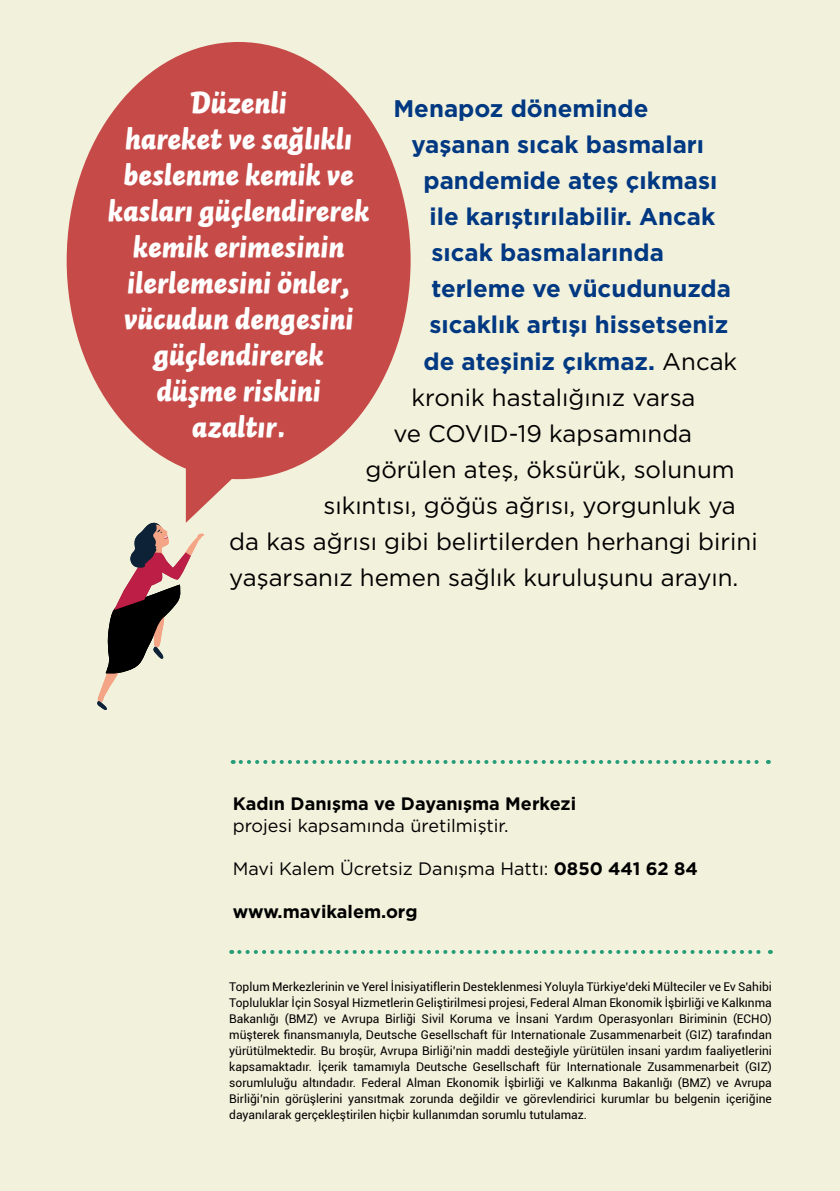
<style>
.page{position:relative;width:840px;height:1191px;background:#fff}
.page>*{position:absolute;margin:0;border:0;box-sizing:border-box;transform-origin:0 0}
.t1{font:italic 30px/36px "Auto 2 TR Black";color:#fff;text-align:center}
.t2{font:24px "Gotham";color:#000}
.t3{font:700 24px "Gotham";color:#003882}
.t4{font:18px "Gotham";color:#000}
.t5{font:700 18px "Gotham";color:#000}
.t6{font:12px/16px "Roboto";color:#000;text-align:justify}
.s1{font-weight:400;color:#000}
.s2{font-weight:700}
</style>
<div class="page">
<div style="left:0;top:0;width:839px;height:1191px;background:#f2f1dc"></div>
<svg style="left:240px;top:760px;width:528px;height:4px"></svg>
<svg style="left:239px;top:950px;width:531px;height:4px"></svg>
<div style="left:67px;top:42px;width:343px;height:437px;background:#c64b48;border-radius:50%"></div>
<svg style="left:97px;top:463px;width:151px;height:247px"></svg>
<h1 class="t1" style="left:108px;top:85px;width:263px">Düzenli<br>hareket ve sağlıklı beslenme kemik ve kasları güçlendirerek kemik erimesinin ilerlemesini önler, vücudun dengesini güçlendirerek<br>düşme riskini azaltır.</h1>
<h2 class="t3" style="left:393px;top:93px;width:256px">Menapoz döneminde</h2>
<h2 class="t3" style="left:411px;top:129px;width:294px">yaşanan sıcak basmaları</h2>
<h2 class="t3" style="left:423px;top:165px;width:295px">pandemide ateş çıkması</h2>
<h2 class="t3" style="left:429px;top:201px;width:287px">ile karıştırılabilir. Ancak</h2>
<h2 class="t3" style="left:431px;top:237px;width:234px">sıcak basmalarında</h2>
<h2 class="t3" style="left:431px;top:273px;width:301px">terleme ve vücudunuzda</h2>
<h2 class="t3" style="left:429px;top:309px;width:300px">sıcaklık artışı hissetseniz</h2>
<h2 class="t3" style="left:423px;top:345px;width:315px">de ateşiniz çıkmaz. <span class="s1">Ancak</span></h2>
<h2 class="t2" style="left:411px;top:382px;width:285px">kronik hastalığınız varsa</h2>
<h2 class="t2" style="left:393px;top:418px;width:300px">ve COVID-19 kapsamında</h2>
<h2 class="t2" style="left:365px;top:454px;width:370px">görülen ateş, öksürük, solunum</h2>
<h2 class="t2" style="left:323px;top:490px;width:413px">sıkıntısı, göğüs ağrısı, yorgunluk ya</h2>
<h2 class="t2" style="left:229px;top:526px;width:529px">da kas ağrısı gibi belirtilerden herhangi birini</h2>
<h2 class="t2" style="left:229px;top:562px;width:510px">yaşarsanız hemen sağlık kuruluşunu arayın.</h2>
<h3 class="t5" style="left:232px;top:792px;width:345px">Kadın Danışma ve Dayanışma Merkezi</h3>
<h3 class="t4" style="left:232px;top:814px;width:277px">projesi kapsamında üretilmiştir.</h3>
<h3 class="t4" style="left:232px;top:857px;width:466px">Mavi Kalem Ücretsiz Danışma Hattı: <span class="s2">0850 441 62 84</span></h3>
<h3 class="t5" style="left:232px;top:900px;width:186px">www.mavikalem.org</h3>
<p class="t6" style="left:229px;top:978px;width:544px">Toplum Merkezlerinin ve Yerel İnisiyatiflerin Desteklenmesi Yoluyla Türkiye’deki Mülteciler ve Ev Sahibi Topluluklar İçin Sosyal Hizmetlerin Geliştirilmesi projesi, Federal Alman Ekonomik İşbirliği ve Kalkınma Bakanlığı (BMZ) ve Avrupa Birliği Sivil Koruma ve İnsani Yardım Operasyonları Biriminin (ECHO) müşterek finansmanıyla, Deutsche Gesellschaft für Internationale Zusammenarbeit (GIZ) tarafından yürütülmektedir. Bu broşür, Avrupa Birliği’nin maddi desteğiyle yürütülen insani yardım faaliyetlerini kapsamaktadır. İçerik tamamıyla Deutsche Gesellschaft für Internationale Zusammenarbeit (GIZ) sorumluluğu altındadır. Federal Alman Ekonomik İşbirliği ve Kalkınma Bakanlığı (BMZ) ve Avrupa Birliği’nin görüşlerini yansıtmak zorunda değildir ve görevlendirici kurumlar bu belgenin içeriğine dayanılarak gerçekleştirilen hiçbir kullanımdan sorumlu tutulamaz.</p>
</div>
